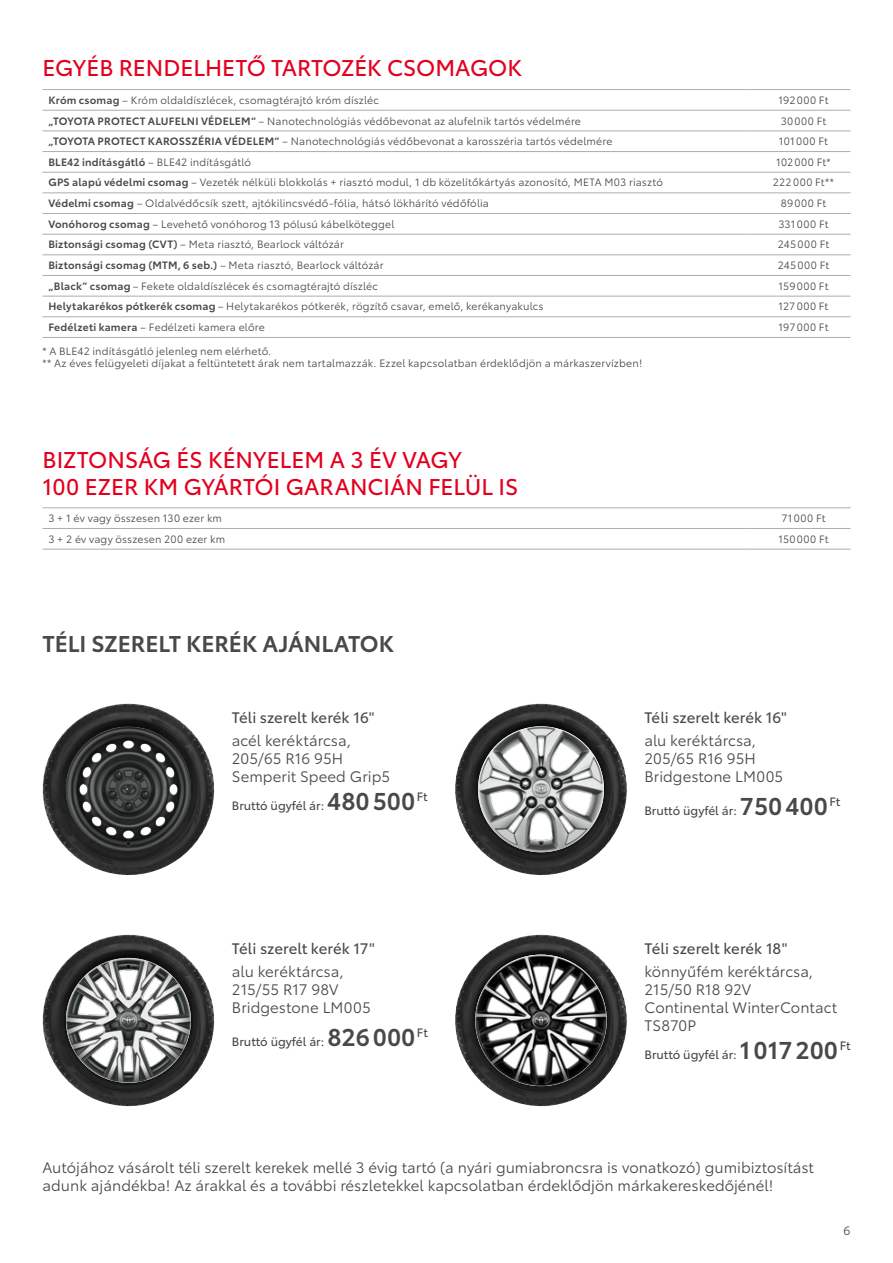
<style>
.page{position:relative;width:893px;height:1263px;background:#fff}
.page>*{position:absolute;margin:0;border:0;box-sizing:border-box;transform-origin:0 0}
.t1{font:22.5px/27px "Toyota Type";letter-spacing:-.005em;color:#e3001f}
.t2{font:600 22.5px "Toyota Type";letter-spacing:-.005em;color:#494948}
.t3{font:15px/18px "Toyota Type";color:#494948}
.t4{font:15px "Toyota Type";color:#494948}
.t5{font:12px "Toyota Type";color:#494948}
.t6{font:12px "Toyota Type";color:#494948}
.t7{font:10.5px/12.6px "Toyota Type";letter-spacing:.015em;color:#494948}
.t8{font:10.5px "Toyota Type";letter-spacing:.035em;color:#494948}
.s1{font-weight:600}
.s2{font-weight:600;font-size:24px}
</style>
<div class="page">
<hr style="left:42px;top:110px;width:708px;height:1px;background:#acadad">
<hr style="left:750px;top:110px;width:100px;height:1px;background:#acadad">
<hr style="left:42px;top:131px;width:708px;height:1px;background:#acadad">
<hr style="left:750px;top:131px;width:100px;height:1px;background:#acadad">
<hr style="left:42px;top:151px;width:708px;height:1px;background:#acadad">
<hr style="left:750px;top:151px;width:100px;height:1px;background:#acadad">
<hr style="left:42px;top:172px;width:708px;height:1px;background:#acadad">
<hr style="left:750px;top:172px;width:100px;height:1px;background:#acadad">
<hr style="left:42px;top:193px;width:708px;height:1px;background:#acadad">
<hr style="left:750px;top:193px;width:100px;height:1px;background:#acadad">
<hr style="left:42px;top:213px;width:708px;height:1px;background:#acadad">
<hr style="left:750px;top:213px;width:100px;height:1px;background:#acadad">
<hr style="left:42px;top:234px;width:708px;height:1px;background:#acadad">
<hr style="left:750px;top:234px;width:100px;height:1px;background:#acadad">
<hr style="left:42px;top:255px;width:708px;height:1px;background:#acadad">
<hr style="left:750px;top:255px;width:100px;height:1px;background:#acadad">
<hr style="left:42px;top:275px;width:708px;height:1px;background:#acadad">
<hr style="left:750px;top:275px;width:100px;height:1px;background:#acadad">
<hr style="left:42px;top:296px;width:708px;height:1px;background:#acadad">
<hr style="left:750px;top:296px;width:100px;height:1px;background:#acadad">
<hr style="left:42px;top:316px;width:708px;height:1px;background:#acadad">
<hr style="left:750px;top:316px;width:100px;height:1px;background:#acadad">
<hr style="left:42px;top:337px;width:708px;height:1px;background:#acadad">
<hr style="left:750px;top:337px;width:100px;height:1px;background:#acadad">
<hr style="left:42px;top:89px;width:708px;height:1px;background:#acadad">
<hr style="left:750px;top:89px;width:100px;height:1px;background:#acadad">
<hr style="left:43px;top:528px;width:707px;height:1px;background:#acadad">
<hr style="left:750px;top:528px;width:100px;height:1px;background:#acadad">
<hr style="left:43px;top:549px;width:707px;height:1px;background:#acadad">
<hr style="left:750px;top:549px;width:100px;height:1px;background:#acadad">
<hr style="left:43px;top:507px;width:707px;height:1px;background:#acadad">
<hr style="left:750px;top:507px;width:100px;height:1px;background:#acadad">
<img style="left:455px;top:703px;width:172px;height:172px;border-radius:86px">
<div style="left:473px;top:721px;width:136px;height:136px;background:#000;opacity:.75"></div>
<img style="left:478px;top:726px;width:126px;height:126px">
<img style="left:43px;top:934px;width:171px;height:172px;border-radius:86px">
<div style="left:61px;top:953px;width:135px;height:134px;background:#000;opacity:.75"></div>
<img style="left:66px;top:958px;width:125px;height:125px;border-radius:62px">
<img style="left:455px;top:934px;width:172px;height:172px;border-radius:86px">
<div style="left:470px;top:950px;width:141px;height:141px;background:#000;opacity:.75"></div>
<img style="left:475px;top:954px;width:132px;height:132px;border-radius:66px">
<img style="left:43px;top:703px;width:171px;height:172px;border-radius:86px">
<div style="left:65px;top:726px;width:128px;height:127px;background:#000;opacity:.5"></div>
<h1 class="t1" style="left:42px;top:53px;width:481px">EGYÉB RENDELHETŐ TARTOZÉK CSOMAGOK</h1>
<p class="t7" style="left:48px;top:93px;width:332px"><span class="s1">Króm csomag</span> – Króm oldaldíszlécek, csomagtérajtó króm díszléc</p>
<p class="t7" style="left:778px;top:93px;width:52px">192000 Ft</p>
<p class="t7" style="left:48px;top:114px;width:534px"><span class="s1">„TOYOTA PROTECT ALUFELNI VÉDELEM“</span> – Nanotechnológiás védőbevonat az alufelnik tartós védelmére</p>
<p class="t7" style="left:781px;top:114px;width:47px">30000 Ft</p>
<p class="t7" style="left:48px;top:134px;width:565px"><span class="s1">„TOYOTA PROTECT KAROSSZÉRIA VÉDELEM“</span> – Nanotechnológiás védőbevonat a karosszéria tartós védelmére</p>
<p class="t7" style="left:779px;top:134px;width:50px">101000 Ft</p>
<p class="t7" style="left:48px;top:155px;width:204px"><span class="s1">BLE42 indításgátló</span> – BLE42 indításgátló</p>
<p class="t7" style="left:776px;top:155px;width:56px">102000 Ft*</p>
<p class="t7" style="left:48px;top:176px;width:616px"><span class="s1">GPS alapú védelmi csomag</span> – Vezeték nélküli blokkolás + riasztó modul, 1 db közelítőkártyás azonosító, META M03 riasztó</p>
<p class="t8" style="left:773px;top:175px;width:63px">222000 Ft**</p>
<p class="t7" style="left:48px;top:196px;width:442px"><span class="s1">Védelmi csomag</span> – Oldalvédőcsík szett, ajtókilincsvédő-fólia, hátsó lökhárító védőfólia</p>
<p class="t7" style="left:781px;top:196px;width:47px">89000 Ft</p>
<p class="t7" style="left:48px;top:217px;width:347px"><span class="s1">Vonóhorog csomag</span> – Levehető vonóhorog 13 pólusú kábelköteggel</p>
<p class="t7" style="left:778px;top:217px;width:52px">331000 Ft</p>
<p class="t7" style="left:48px;top:238px;width:297px"><span class="s1">Biztonsági csomag (CVT)</span> – Meta riasztó, Bearlock váltózár</p>
<p class="t8" style="left:778px;top:237px;width:53px">245000 Ft</p>
<p class="t7" style="left:48px;top:258px;width:337px"><span class="s1">Biztonsági csomag (MTM, 6 seb.)</span> – Meta riasztó, Bearlock váltózár</p>
<p class="t8" style="left:778px;top:258px;width:53px">245000 Ft</p>
<p class="t7" style="left:48px;top:279px;width:331px"><span class="s1">„Black” csomag</span> – Fekete oldaldíszlécek és csomagtérajtó díszléc</p>
<p class="t7" style="left:778px;top:279px;width:51px">159000 Ft</p>
<p class="t7" style="left:48px;top:300px;width:497px"><span class="s1">Helytakarékos pótkerék csomag</span> – Helytakarékos pótkerék, rögzítő csavar, emelő, kerékanyakulcs</p>
<p class="t7" style="left:778px;top:300px;width:51px">127000 Ft</p>
<p class="t7" style="left:48px;top:320px;width:218px"><span class="s1">Fedélzeti kamera</span> – Fedélzeti kamera előre</p>
<p class="t7" style="left:778px;top:320px;width:52px">197000 Ft</p>
<p class="t7" style="left:42px;top:344px;width:601px">* A BLE42 indításgátló jelenleg nem elérhető.<br>** Az éves felügyeleti díjakat a feltüntetett árak nem tartalmazzák. Ezzel kapcsolatban érdeklődjön a márkaszervízben!</p>
<h1 class="t1" style="left:43px;top:444px;width:477px">BIZTONSÁG ÉS KÉNYELEM A 3 ÉV VAGY<br>100 EZER KM GYÁRTÓI GARANCIÁN FELÜL IS</h1>
<p class="t7" style="left:48px;top:511px;width:175px">3 + 1 év vagy összesen 130 ezer km</p>
<p class="t7" style="left:782px;top:511px;width:45px">71000 Ft</p>
<p class="t7" style="left:48px;top:532px;width:178px">3 + 2 év vagy összesen 200 ezer km</p>
<p class="t7" style="left:778px;top:532px;width:52px">150000 Ft</p>
<h1 class="t2" style="left:43px;top:627px;width:353px">TÉLI SZERELT KERÉK AJÁNLATOK</h1>
<h2 class="t4" style="left:232px;top:707px;width:144px">Téli szerelt kerék 16"</h2>
<h2 class="t3" style="left:232px;top:730px;width:160px">acél keréktárcsa,<br>205/65 R16 95H<br>Semperit Speed Grip5</h2>
<p class="t5" style="left:232px;top:797px;width:197px">Bruttó ügyfél ár: <span class="s2">480500</span>Ft</p>
<h2 class="t4" style="left:232px;top:938px;width:144px">Téli szerelt kerék 17"</h2>
<h2 class="t3" style="left:232px;top:961px;width:140px">alu keréktárcsa,<br>215/55 R17 98V<br>Bridgestone LM005</h2>
<p class="t5" style="left:232px;top:1032px;width:197px">Bruttó ügyfél ár: <span class="s2">826000</span>Ft</p>
<h2 class="t4" style="left:644px;top:707px;width:144px">Téli szerelt kerék 16"</h2>
<h2 class="t3" style="left:644px;top:730px;width:140px">alu keréktárcsa,<br>205/65 R16 95H<br>Bridgestone LM005</h2>
<p class="t5" style="left:644px;top:801px;width:197px">Bruttó ügyfél ár: <span class="s2">750400</span>Ft</p>
<h2 class="t4" style="left:644px;top:938px;width:145px">Téli szerelt kerék 18"</h2>
<h2 class="t3" style="left:644px;top:961px;width:194px">könnyűfém keréktárcsa,<br>215/50 R18 92V<br>Continental WinterContact<br>TS870P</h2>
<p class="t5" style="left:644px;top:1046px;width:208px">Bruttó ügyfél ár: <span class="s2">1017200</span>Ft</p>
<h2 class="t3" style="left:43px;top:1157px;width:773px">Autójához vásárolt téli szerelt kerekek mellé 3 évig tartó (a nyári gumiabroncsra is vonatkozó) gumibiztosítást adunk ajándékba! Az árakkal és a további részletekkel kapcsolatban érdeklődjön márkakereskedőjénél!</h2>
<p class="t6" style="left:844px;top:1222px;width:8px">6</p>
</div>
